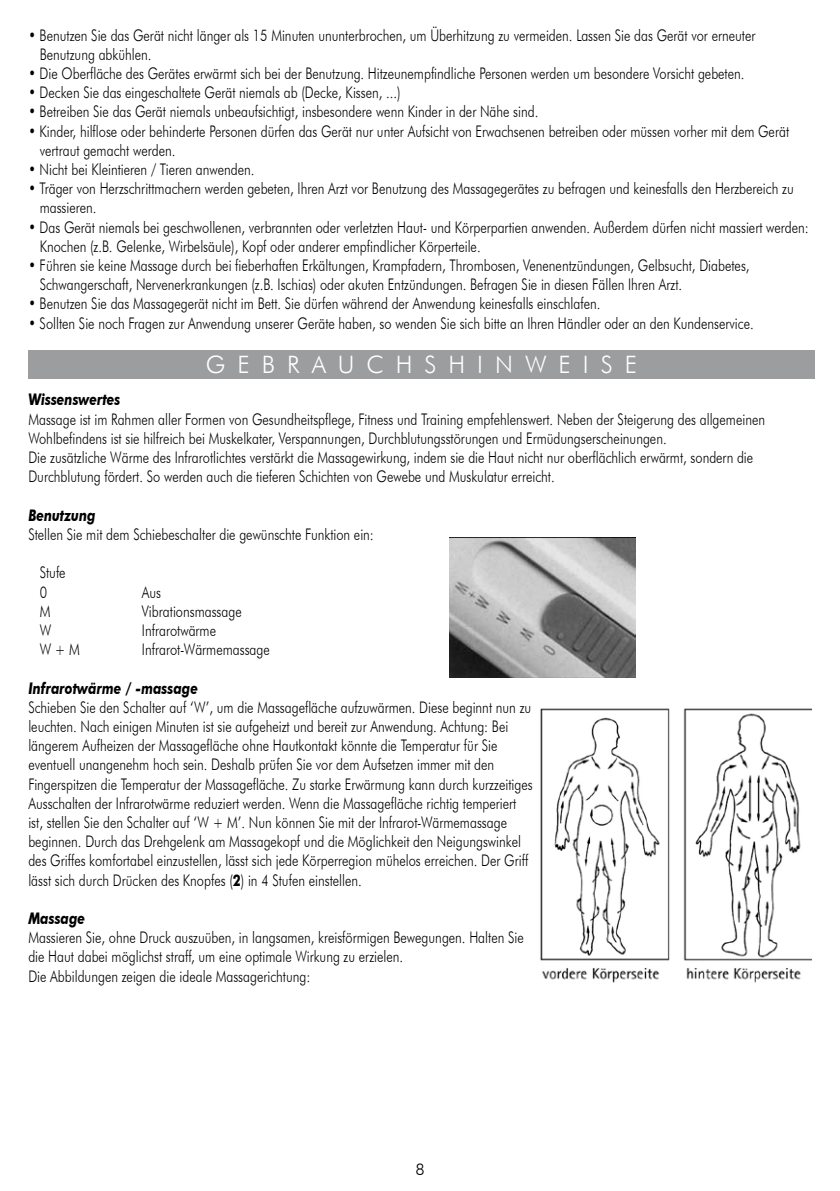
<style>
.page{position:relative;width:840px;height:1191px;background:#fff}
.page>*{position:absolute;margin:0;border:0;box-sizing:border-box;transform-origin:0 0}
.t1{font:300 24px "Futura BT";letter-spacing:.5em;color:#fff}
.t2{font:300 16px/19.2px "Futura BT";color:#000;scale:.8 1}
.t3{font:italic 700 16px "Futura BT";color:#000;scale:.8 1}
.t4{font:300 16px "Futura BT";color:#000}
.s1{font-weight:700}
</style>
<div class="page">
<div style="left:28px;top:351px;width:786px;height:28px;background:#9c9d9f"></div>
<img style="left:449px;top:537px;width:186px;height:140px">
<img style="left:540px;top:708px;width:270px;height:275px">
<p class="t2" style="left:40px;top:25px;width:895px;text-indent:-11px">• Benutzen Sie das Gerät nicht länger als 15 Minuten ununterbrochen, um Überhitzung zu vermeiden. Lassen Sie das Gerät vor erneuter<br>Benutzung abkühlen.</p>
<p class="t2" style="left:28px;top:63px;width:896px">• Die Oberfläche des Gerätes erwärmt sich bei der Benutzung. Hitzeunempfindliche Personen werden um besondere Vorsicht gebeten.</p>
<p class="t2" style="left:28px;top:83px;width:466px">• Decken Sie das eingeschaltete Gerät niemals ab (Decke, Kissen, ...)</p>
<p class="t2" style="left:28px;top:102px;width:638px">• Betreiben Sie das Gerät niemals unbeaufsichtigt, insbesondere wenn Kinder in der Nähe sind.</p>
<p class="t2" style="left:40px;top:121px;width:937px;text-indent:-11px">• Kinder, hilflose oder behinderte Personen dürfen das Gerät nur unter Aufsicht von Erwachsenen betreiben oder müssen vorher mit dem Gerät vertraut gemacht werden.</p>
<p class="t2" style="left:28px;top:159px;width:284px">• Nicht bei Kleintieren / Tieren anwenden.</p>
<p class="t2" style="left:40px;top:179px;width:943px;text-indent:-11px">• Träger von Herzschrittmachern werden gebeten, Ihren Arzt vor Benutzung des Massagegerätes zu befragen und keinesfalls den Herzbereich zu massieren.</p>
<p class="t2" style="left:40px;top:217px;width:962px;text-indent:-11px">• Das Gerät niemals bei geschwollenen, verbrannten oder verletzten Haut- und Körperpartien anwenden. Außerdem dürfen nicht massiert werden:<br>Knochen (z.B. Gelenke, Wirbelsäule), Kopf oder anderer empfindlicher Körperteile.</p>
<p class="t2" style="left:40px;top:255px;width:888px;text-indent:-11px">• Führen sie keine Massage durch bei fieberhaften Erkältungen, Krampfadern, Thrombosen, Venenentzündungen, Gelbsucht, Diabetes,<br>Schwangerschaft, Nervenerkrankungen (z.B. Ischias) oder akuten Entzündungen. Befragen Sie in diesen Fällen Ihren Arzt.</p>
<p class="t2" style="left:28px;top:294px;width:716px">• Benutzen Sie das Massagegerät nicht im Bett. Sie dürfen während der Anwendung keinesfalls einschlafen.</p>
<p class="t2" style="left:28px;top:313px;width:907px">• Sollten Sie noch Fragen zur Anwendung unserer Geräte haben, so wenden Sie sich bitte an Ihren Händler oder an den Kundenservice.</p>
<h1 class="t1" style="left:206px;top:350px;width:432px">GEBRAUCHSHINWEISE</h1>
<p class="t3" style="left:28px;top:390px;width:116px">Wissenswertes</p>
<p class="t2" style="left:28px;top:409px;width:921px">Massage ist im Rahmen aller Formen von Gesundheitspflege, Fitness und Training empfehlenswert. Neben der Steigerung des allgemeinen Wohlbefindens ist sie hilfreich bei Muskelkater, Verspannungen, Durchblutungsstörungen und Ermüdungserscheinungen.<br>Die zusätzliche Wärme des Infrarotlichtes verstärkt die Massagewirkung, indem sie die Haut nicht nur oberflächlich erwärmt, sondern die Durchblutung fördert. So werden auch die tieferen Schichten von Gewebe und Muskulatur erreicht.</p>
<p class="t3" style="left:28px;top:505px;width:85px">Benutzung</p>
<p class="t2" style="left:28px;top:524px;width:433px">Stellen Sie mit dem Schiebeschalter die gewünschte Funktion ein:</p>
<p class="t2" style="left:40px;top:563px;width:34px">Stufe<br>0</p>
<p class="t2" style="left:142px;top:582px;width:26px">Aus</p>
<p class="t2" style="left:40px;top:601px;width:15px">M</p>
<p class="t2" style="left:142px;top:601px;width:126px">Vibrationsmassage</p>
<p class="t2" style="left:40px;top:620px;width:16px">W</p>
<p class="t2" style="left:142px;top:620px;width:94px">Infrarotwärme</p>
<p class="t2" style="left:40px;top:639px;width:52px">W + M</p>
<p class="t2" style="left:142px;top:639px;width:161px">Infrarot-Wärmemassage</p>
<p class="t3" style="left:28px;top:678px;width:213px">Infrarotwärme / -massage</p>
<p class="t2" style="left:28px;top:697px;width:631px">Schieben Sie den Schalter auf ‘W’, um die Massagefläche aufzuwärmen. Diese beginnt nun zu leuchten. Nach einigen Minuten ist sie aufgeheizt und bereit zur Anwendung. Achtung: Bei längerem Aufheizen der Massagefläche ohne Hautkontakt könnte die Temperatur für Sie eventuell unangenehm hoch sein. Deshalb prüfen Sie vor dem Aufsetzen immer mit den Fingerspitzen die Temperatur der Massagefläche. Zu starke Erwärmung kann durch kurzzeitiges Ausschalten der Infrarotwärme reduziert werden. Wenn die Massagefläche richtig temperiert ist, stellen Sie den Schalter auf ‘W + M’. Nun können Sie mit der Infrarot-Wärmemassage beginnen. Durch das Drehgelenk am Massagekopf und die Möglichkeit den Neigungswinkel des Griffes komfortabel einzustellen, lässt sich jede Körperregion mühelos erreichen. Der Griff lässt sich durch Drücken des Knopfes (<span class="s1">2</span>) in 4 Stufen einstellen.</p>
<p class="t3" style="left:28px;top:908px;width:73px">Massage</p>
<p class="t2" style="left:28px;top:927px;width:620px">Massieren Sie, ohne Druck auszuüben, in langsamen, kreisförmigen Bewegungen. Halten Sie die Haut dabei möglichst straff, um eine optimale Wirkung zu erzielen.<br>Die Abbildungen zeigen die ideale Massagerichtung:</p>
<p class="t4" style="left:415px;top:1159px;width:11px">8</p>
</div>
